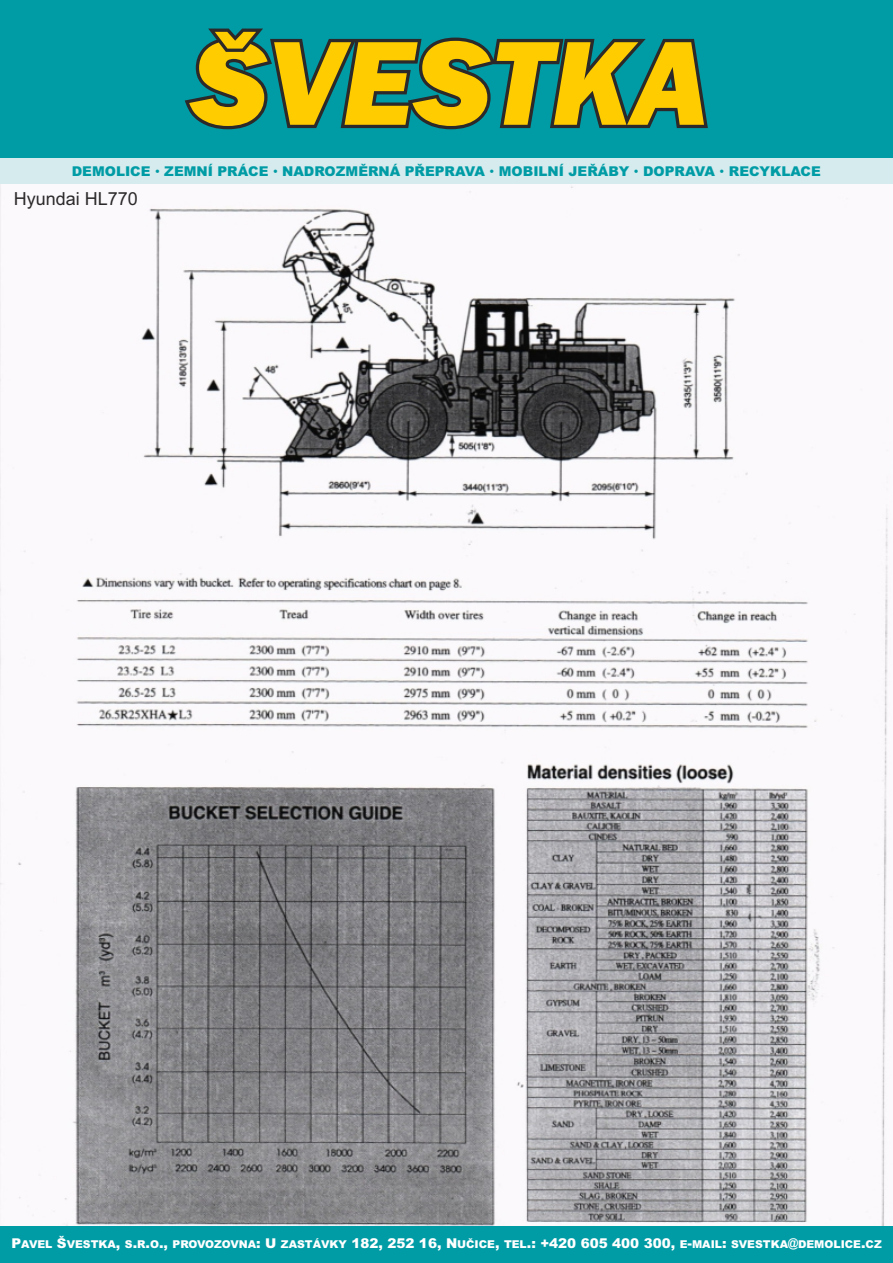
<style>
.page{position:relative;width:893px;height:1263px;background:#fff}
.page>*{position:absolute;margin:0;border:0;box-sizing:border-box;transform-origin:0 0}
.t1{font:18px "Arial";color:#2b2929}
.t2{font:900 13.5px "Arial";color:#009ca6}
.t3{font:900 10.8px "Arial";color:#fff}
.s1{font-weight:400}
.s2{font-size:13.5px}
</style>
<div class="page">
<img style="left:0;top:183px;width:892px;height:1080px">
<div style="left:0;top:0;width:893px;height:158px;background:#009ca6"></div>
<svg style="left:185px;top:29px;width:523px;height:100px"></svg>
<svg style="left:189px;top:32px;width:515px;height:94px"></svg>
<div style="left:0;top:158px;width:893px;height:25px;background:#d6ebed"></div>
<div style="left:0;top:1226px;width:893px;height:36px;background:#009ca6"></div>
<p class="t2" style="left:72px;top:166px;width:750px">DEMOLICE <span class="s1">•</span> ZEMNÍ PRÁCE <span class="s1">•</span> NADROZMĚRNÁ PŘEPRAVA <span class="s1">•</span> MOBILNÍ JEŘÁBY <span class="s1">•</span> DOPRAVA <span class="s1">•</span> RECYKLACE</p>
<h1 class="t1" style="left:14px;top:192px;width:126px">Hyundai HL770</h1>
<p class="t3" style="left:11px;top:1240px;width:872px"><span class="s2">P</span>AVEL <span class="s2">Š</span>VESTKA<span class="s2">,</span> S<span class="s2">.</span>R<span class="s2">.</span>O<span class="s2">.,</span> PROVOZOVNA<span class="s2">: U</span> ZASTÁVKY <span class="s2">182, 252 16, N</span>UČICE<span class="s2">,</span> TEL<span class="s2">.: +420 605 400 300,</span> E<span class="s2">-</span>MAIL<span class="s2">:</span> SVESTKA<span class="s2">@</span>DEMOLICE<span class="s2">.</span>CZ</p>
</div>
